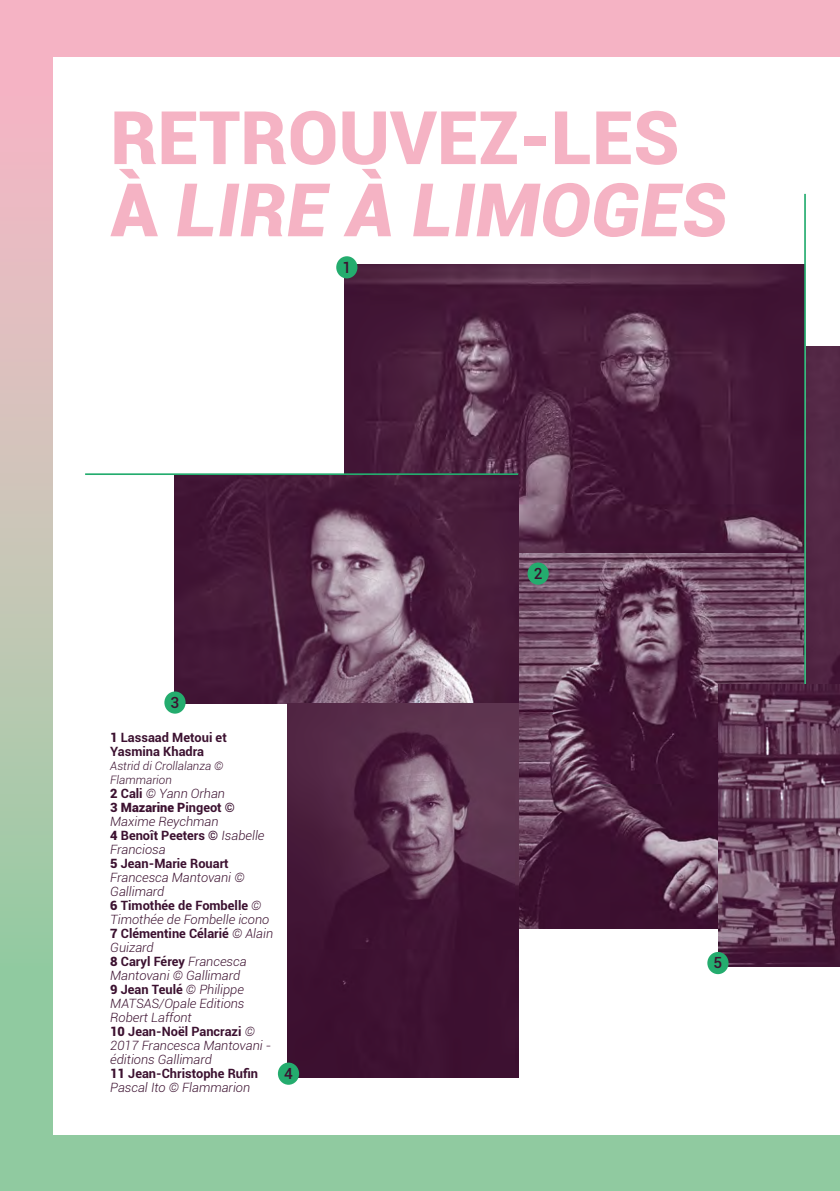
<style>
.page{position:relative;width:840px;height:1191px;background:#fff}
.page>*{position:absolute;margin:0;border:0;box-sizing:border-box;transform-origin:0 0}
.t1{font:900 74px/72.2px "Roboto";color:#f5b3c4}
.t2{font:500 15.4px "Roboto";color:#3c1130}
.t3{font:italic 300 12.8px/14px "Roboto";color:#3c1130}
.t4{font:700 12.8px/14px "Roboto";color:#3c1130}
.t5{font:italic 300 11.6px/14px "Roboto";color:#3c1130}
.s1{font-style:italic}
.s2{font-weight:900}
.s3{font-weight:900;font-style:normal}
.s4{font-weight:700;font-style:normal}
</style>
<div class="page">
<div style="left:0;top:0;width:839px;height:1191px;background:linear-gradient(to bottom,#ffb7ca,#84d09d)"></div>
<div style="left:54px;top:57px;width:785px;height:1077px;background:#fff"></div>
<img style="left:344px;top:264px;width:459px;height:289px">
<img style="left:518px;top:553px;width:285px;height:375px">
<div style="left:336px;top:256px;width:21px;height:22px;background:#24ac6e;border-radius:50%"></div>
<div style="left:527px;top:562px;width:21px;height:23px;background:#24ac6e;border-radius:50%"></div>
<hr style="left:803px;top:194px;width:2px;height:505px;background:#24ac6e">
<img style="left:174px;top:475px;width:344px;height:228px">
<img style="left:287px;top:703px;width:231px;height:374px">
<img style="left:805px;top:347px;width:34px;height:337px">
<img style="left:718px;top:684px;width:121px;height:282px">
<hr style="left:85px;top:473px;width:433px;height:2px;background:#24ac6e">
<div style="left:164px;top:691px;width:21px;height:22px;background:#24ac6e;border-radius:50%"></div>
<div style="left:707px;top:952px;width:21px;height:22px;background:#24ac6e;border-radius:50%"></div>
<div style="left:278px;top:1062px;width:21px;height:22px;background:#24ac6e;border-radius:50%"></div>
<h1 class="t1" style="left:110px;top:99px;width:617px">RETROUVEZ-LES<br>À <span class="s1">LIRE À LIMOGES</span></h1>
<p class="t2" style="left:342px;top:256px;width:10px">1</p>
<p class="t2" style="left:170px;top:691px;width:10px">3</p>
<p class="t4" style="left:110px;top:729px;width:118px"><span class="s2">1</span> Lassaad Metoui et<br>Yasmina Khadra</p>
<p class="t5" style="left:110px;top:758px;width:115px">Astrid di Crollalanza ©<br>Flammarion</p>
<p class="t3" style="left:110px;top:785px;width:164px"><span class="s3">2</span> <span class="s4">Cali</span> © Yann Orhan<br><span class="s3">3 Mazarine P</span><span class="s4">ingeot ©<br></span>Maxime Reychman<br><span class="s3">4</span> <span class="s4">Benoît Peeters ©</span> Isabelle<br>Franciosa<br><span class="s3">5</span> <span class="s4">Jean-Marie Rouart<br></span>Francesca Mantovani ©<br>Gallimard<br><span class="s3">6</span> <span class="s4">Timothée de Fombelle</span> ©<br>Timothée de Fombelle icono<br><span class="s3">7</span> <span class="s4">Clémentine Célarié</span> © Alain<br>Guizard<br><span class="s3">8</span> <span class="s4">Caryl Férey</span> Francesca<br>Mantovani © Gallimard<br><span class="s3">9</span> <span class="s4">Jean Teulé</span> © Philippe<br>MATSAS/Opale Editions<br>Robert Laffont<br><span class="s3">10</span> <span class="s4">Jean-Noël Pancrazi</span> ©<br>2017 Francesca Mantovani - éditions Gallimard<br><span class="s3">11</span> <span class="s4">Jean-Christophe Rufin<br></span>Pascal Ito © Flammarion</p>
<p class="t2" style="left:284px;top:1062px;width:10px">4</p>
<p class="t2" style="left:533px;top:562px;width:10px">2</p>
<p class="t2" style="left:713px;top:952px;width:10px">5</p>
</div>
